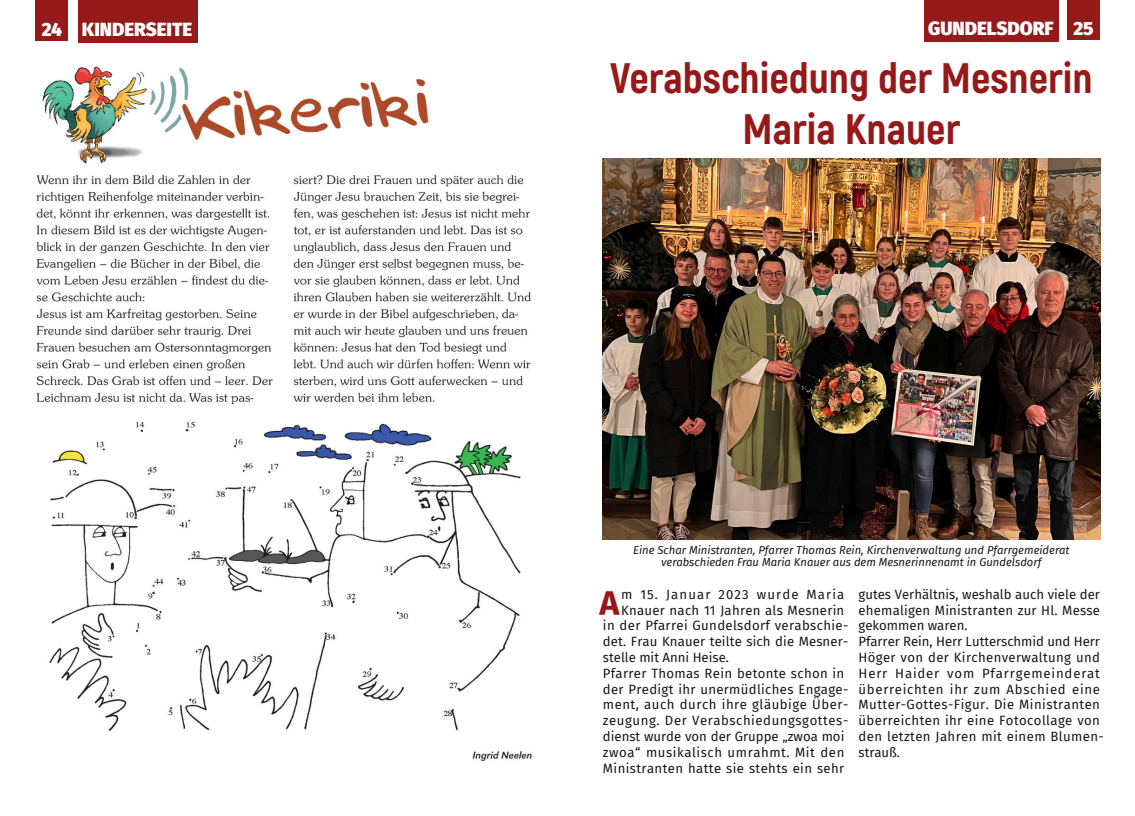
<style>
.page{position:relative;width:1135px;height:816px;background:#fff}
.page>*{position:absolute;margin:0;border:0;box-sizing:border-box;transform-origin:0 0}
.t1{font:800 42.5px/51px "Akrobat";color:#96191a;text-align:center}
.t2{font:700 33.75px "Fira Sans";color:#961619}
.t3{font:900 18.75px "Fira Sans";color:#fff}
.t4{font:13.12px/15.8px "Fira Sans";letter-spacing:.03em;color:#181715}
.t5{font:13.12px "Fira Sans";color:#181715}
.t6{font:13.12px "Fira Sans";letter-spacing:.01em;color:#181715}
.t7{font:13.12px "Fira Sans";letter-spacing:.085em;color:#181715}
.t8{font:italic 11.25px/12.5px "Fira Sans";color:#181715;text-align:center}
</style>
<div class="page">
<div style="left:36px;top:0;width:32px;height:41px;background:#951a1a"></div>
<div style="left:78px;top:0;width:119px;height:42px;background:#951a1a"></div>
<img style="left:36px;top:66px;width:496px;height:696px">
<div style="left:1066px;top:0;width:33px;height:40px;background:#951a1a"></div>
<div style="left:924px;top:0;width:134px;height:41px;background:#951a1a"></div>
<img style="left:602px;top:159px;width:497px;height:380px">
<h3 class="t3" style="left:82px;top:18px;width:112px">KINDERSEITE</h3>
<h3 class="t3" style="left:927px;top:17px;width:167px">GUNDELSDORF 25</h3>
<h3 class="t3" style="left:42px;top:18px;width:22px">2 41</h3>
<h3 class="t3" style="left:81px;top:17px;width:184px">XXXXXXXXXXXXXXXX</h3>
<h1 class="t1" style="left:610px;top:54px;width:483px">Verabschiedung der Mesnerin<br>Maria Knauer</h1>
<p class="t8" style="left:633px;top:543px;width:437px">Eine Schar Ministranten, Pfarrer Thomas Rein, Kirchenverwaltung und Pfarrgemeiderat verabschieden Frau Maria Knauer aus dem Mesnerinnenamt in Gundelsdorf</p>
<h2 class="t2" style="left:599px;top:582px;width:21px">A</h2>
<p class="t7" style="left:621px;top:586px;width:225px">m 15. Januar 2023 wurde Maria</p>
<p class="t4" style="left:621px;top:602px;width:225px">Knauer nach 11 Jahren als Mesnerin</p>
<p class="t4" style="left:602px;top:618px;width:247px">in der Pfarrei Gundelsdorf verabschie-</p>
<p class="t6" style="left:602px;top:633px;width:247px">det. Frau Knauer teilte sich die Mesner-</p>
<p class="t5" style="left:602px;top:649px;width:127px">stelle mit Anni Heise.</p>
<p class="t4" style="left:602px;top:665px;width:243px">Pfarrer Thomas Rein betonte schon in</p>
<p class="t4" style="left:602px;top:681px;width:247px">der Predigt ihr unermüdliches Engage-</p>
<p class="t4" style="left:602px;top:696px;width:247px">ment, auch durch ihre gläubige Über-</p>
<p class="t4" style="left:602px;top:712px;width:247px">zeugung. Der Verabschiedungsgottes-</p>
<p class="t5" style="left:602px;top:728px;width:243px">dienst wurde von der Gruppe „zwoa moi</p>
<p class="t4" style="left:602px;top:744px;width:243px">zwoa“ musikalisch umrahmt. Mit den</p>
<p class="t4" style="left:602px;top:759px;width:243px">Ministranten hatte sie stehts ein sehr</p>
<p class="t4" style="left:858px;top:586px;width:247px">gutes Verhältnis, weshalb auch viele der ehemaligen Ministranten zur Hl. Messe gekommen waren.<br>Pfarrer Rein, Herr Lutterschmid und Herr Höger von der Kirchenverwaltung und Herr Haider vom Pfarrgemeinderat überreichten ihr zum Abschied eine Mutter-Gottes-Figur. Die Ministranten überreichten ihr eine Fotocollage von den letzten Jahren mit einem Blumen&shy;strauß.</p>
</div>
